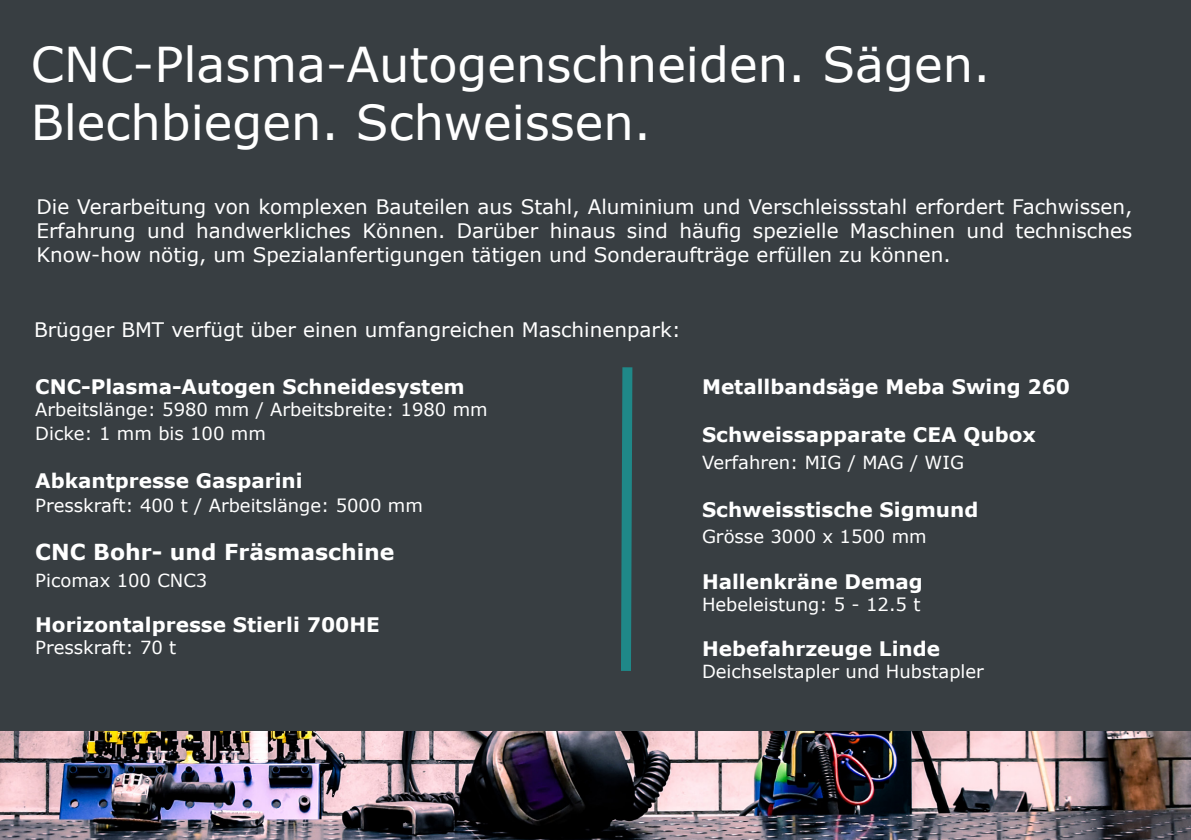
<style>
.page{position:relative;width:1191px;height:840px;background:#fff}
.page>*{position:absolute;margin:0;border:0;box-sizing:border-box;transform-origin:0 0}
.t1{font:48px "Verdana";color:#fff}
.t2{font:700 22px "Verdana";color:#fff}
.t3{font:20px/24px "Verdana";color:#fff;text-align:justify}
.t4{font:700 20px "Verdana";color:#fff}
.t5{font:18px "Verdana";color:#fff}
</style>
<div class="page">
<div style="left:0;top:0;width:1191px;height:839px;background:#383e42"></div>
<svg style="left:621px;top:367px;width:12px;height:304px;background:#237b7c"></svg>
<img style="left:0;top:731px;width:1191px;height:107px">
<p class="t1" style="left:31px;top:32px;width:961px">CNC-Plasma-Autogenschneiden. Sägen.</p>
<p class="t1" style="left:31px;top:89px;width:622px">Blechbiegen. Schweissen.</p>
<p class="t3" style="left:36px;top:194px;width:1097px">Die Verarbeitung von komplexen Bauteilen aus Stahl, Aluminium und Verschleissstahl erfordert Fachwissen, Erfahrung und handwerkliches Können. Darüber hinaus sind häufig spezielle Maschinen und technisches Know-how nötig, um Spezialanfertigungen tätigen und Sonderaufträge erfüllen zu können.</p>
<p class="t3" style="left:34px;top:317px;width:648px">Brügger BMT verfügt über einen umfangreichen Maschinenpark:</p>
<p class="t4" style="left:35px;top:373px;width:431px">CNC-Plasma-Autogen Schneidesystem</p>
<p class="t5" style="left:35px;top:397px;width:454px">Arbeitslänge: 5980 mm / Arbeitsbreite: 1980 mm</p>
<p class="t5" style="left:35px;top:421px;width:232px">Dicke: 1 mm bis 100 mm</p>
<p class="t4" style="left:35px;top:466px;width:269px">Abkantpresse Gasparini</p>
<p class="t5" style="left:35px;top:493px;width:389px">Presskraft: 400 t / Arbeitslänge: 5000 mm</p>
<p class="t2" style="left:35px;top:536px;width:361px">CNC Bohr- und Fräsmaschine</p>
<p class="t5" style="left:35px;top:567px;width:174px">Picomax 100 CNC3</p>
<p class="t4" style="left:35px;top:610px;width:346px">Horizontalpresse Stierli 700HE</p>
<p class="t5" style="left:35px;top:634px;width:143px">Presskraft: 70 t</p>
<p class="t4" style="left:702px;top:373px;width:370px">Metallbandsäge Meba Swing 260</p>
<p class="t4" style="left:702px;top:421px;width:335px">Schweissapparate CEA Qubox</p>
<p class="t5" style="left:702px;top:449px;width:263px">Verfahren: MIG / MAG / WIG</p>
<p class="t4" style="left:702px;top:495px;width:278px">Schweisstische Sigmund</p>
<p class="t5" style="left:702px;top:524px;width:226px">Grösse 3000 x 1500 mm</p>
<p class="t4" style="left:702px;top:567px;width:222px">Hallenkräne Demag</p>
<p class="t5" style="left:702px;top:591px;width:220px">Hebeleistung: 5 - 12.5 t</p>
<p class="t4" style="left:702px;top:634px;width:239px">Hebefahrzeuge Linde</p>
<p class="t5" style="left:702px;top:658px;width:283px">Deichselstapler und Hubstapler</p>
</div>
